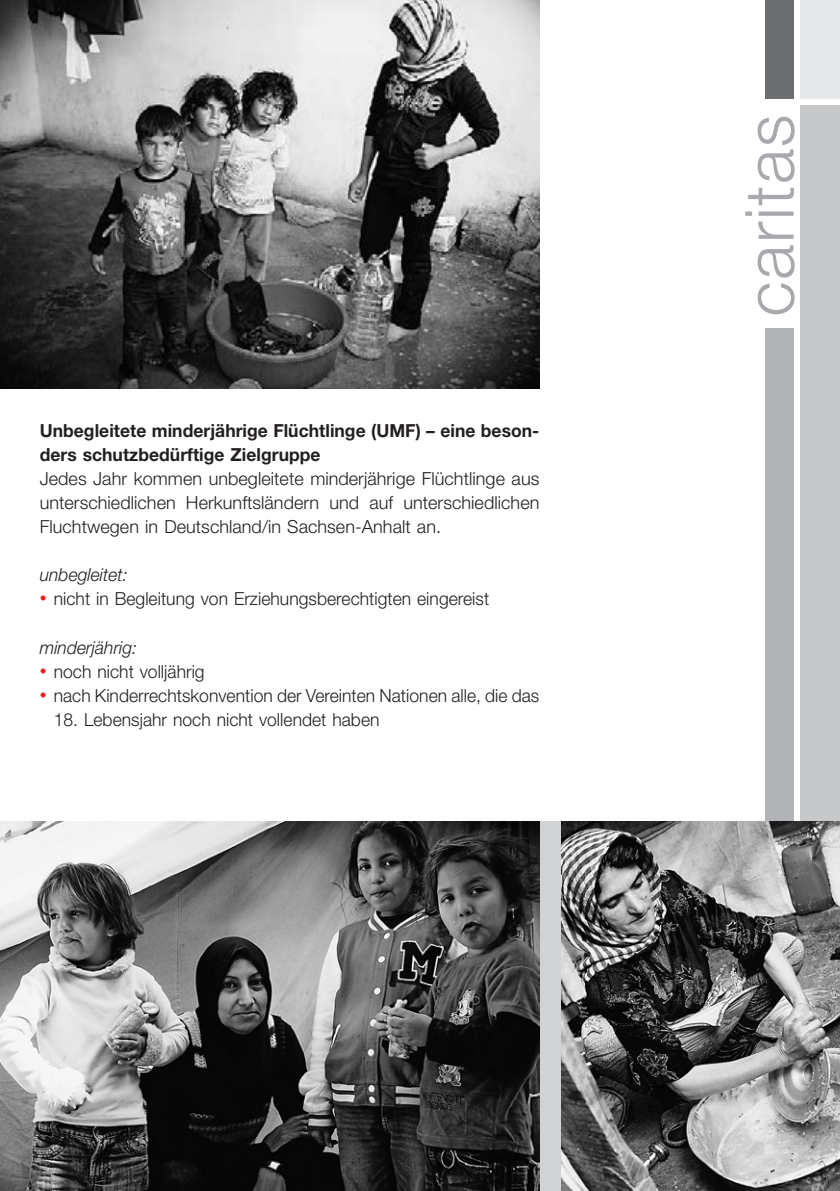
<style>
.page{position:relative;width:840px;height:1191px;background:#fff}
.page>*{position:absolute;margin:0;border:0;box-sizing:border-box;transform-origin:0 0}
.t1{font:300 18px/24.2px "Helvetica Neue LT";letter-spacing:.005em;color:#231f20;text-align:justify}
.t2{font:700 18px/24.2px "Helvetica Neue LT";letter-spacing:.005em;color:#231f20}
.t3{font:italic 300 18px "Helvetica Neue LT";letter-spacing:.005em;color:#231f20}
.s1{font-size:14px;color:#ee1d23}
</style>
<div class="page">
<div style="left:0;top:821px;width:839px;height:370px;background:#d1d2d4"></div>
<img style="left:0;top:821px;width:539px;height:370px">
<div style="left:800px;top:0;width:39px;height:99px;background:#e6e7e9"></div>
<div style="left:800px;top:106px;width:39px;height:1085px;background:#c7c8ca"></div>
<div style="left:764px;top:0;width:28px;height:99px;background:#6c6d70"></div>
<div style="left:764px;top:106px;width:28px;height:1085px;background:#b2b3b7"></div>
<img style="left:0;top:0;width:539px;height:388px">
<img style="left:561px;top:821px;width:278px;height:370px">
<div style="left:738px;top:105px;width:57px;height:221px;background:#fff"></div>
<svg style="left:757px;top:283px;width:37px;height:31px"></svg>
<svg style="left:757px;top:245px;width:37px;height:32px"></svg>
<svg style="left:758px;top:222px;width:35px;height:17px"></svg>
<div style="left:758px;top:211px;width:35px;height:5px;background:#a8a9ad"></div>
<svg style="left:745px;top:211px;width:6px;height:5px"></svg>
<svg style="left:748px;top:188px;width:45px;height:17px"></svg>
<svg style="left:757px;top:117px;width:37px;height:65px"></svg>
<p class="t2" style="left:40px;top:420px;width:501px">Unbegleitete minderjährige Flüchtlinge (UMF) – eine beson&shy;ders schutzbedürftige Zielgruppe</p>
<p class="t1" style="left:40px;top:468px;width:501px">Jedes Jahr kommen unbegleitete minderjährige Flüchtlinge aus unterschiedlichen Herkunftsländern und auf unterschiedlichen Fluchtwegen in Deutschland/in Sachsen-Anhalt an.</p>
<p class="t3" style="left:40px;top:568px;width:89px">unbegleitet:</p>
<p class="t1" style="left:40px;top:589px;width:450px"><span class="s1">•</span> nicht in Begleitung von Erziehungsberechtigten eingereist</p>
<p class="t3" style="left:40px;top:640px;width:99px">minderjährig:</p>
<p class="t1" style="left:40px;top:661px;width:166px"><span class="s1">•</span> noch nicht volljährig</p>
<p class="t1" style="left:40px;top:685px;width:501px"><span class="s1">•</span> nach Kinderrechtskonvention der Vereinten Nationen alle, die das</p>
<p class="t1" style="left:54px;top:709px;width:327px">18. Lebensjahr noch nicht vollendet haben</p>
</div>
